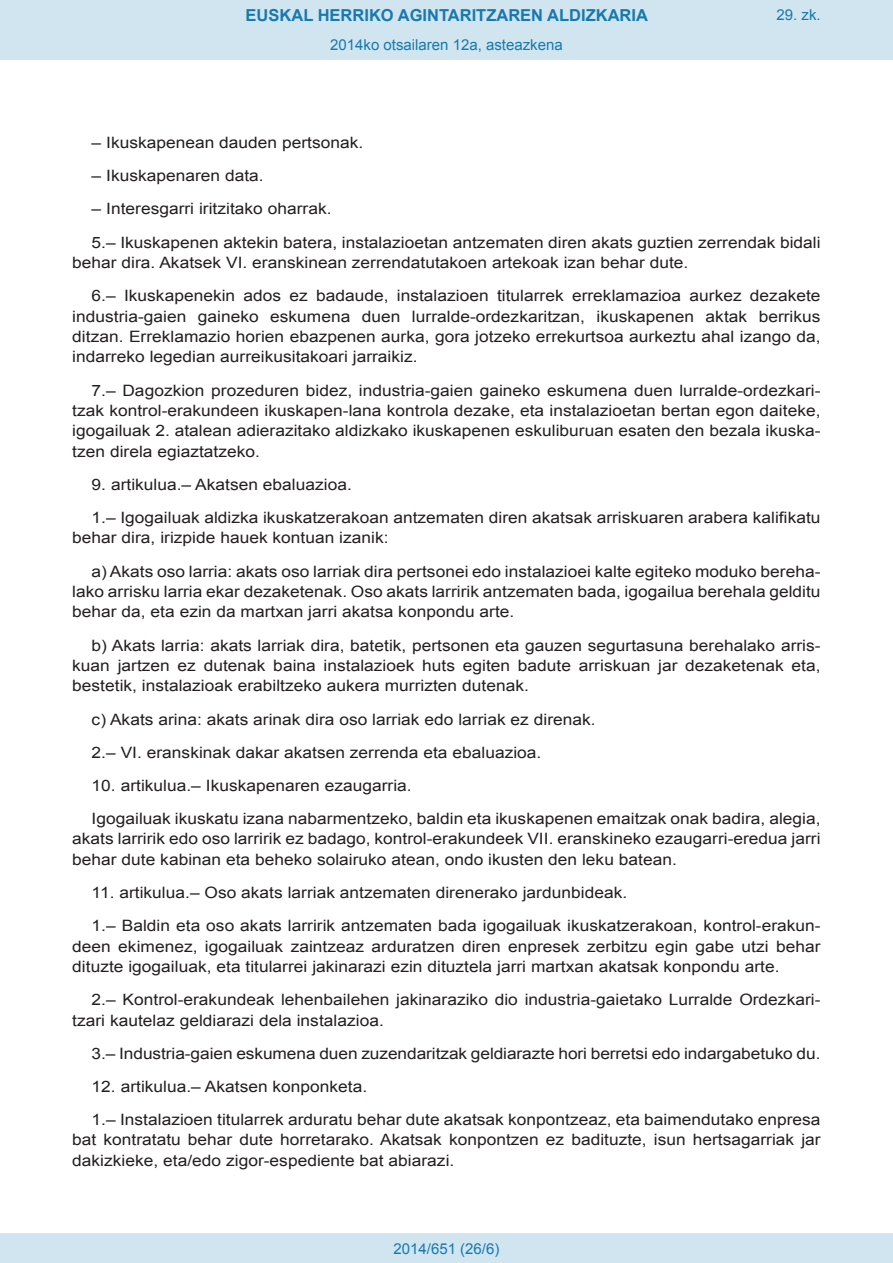
<style>
.page{position:relative;width:893px;height:1263px;background:#fff}
.page>*{position:absolute;margin:0;border:0;box-sizing:border-box;transform-origin:0 0}
.t1{font:700 16.5px "Arial";color:#1879ad}
.BOPVDetalle{font:15.6px/20.4px "Arial";color:#231f20;text-align:justify;scale:1.11 1}
.Paginacion_Centro{font:15px "Arial";color:#1879ad}
</style>
<div class="page">
<div style="left:0;top:0;width:893px;height:60px;background:#d0e5f0"></div>
<div style="left:0;top:1233px;width:893px;height:30px;background:#d0e5f0"></div>
<p class="t1" style="left:246px;top:4px;width:404px">EUSKAL HERRIKO AGINTARITZAREN ALDIZKARIA</p>
<p class="Paginacion_Centro" style="left:330px;top:35px;width:234px">2014ko otsailaren 12a, asteazkena</p>
<p class="Paginacion_Centro" style="left:776px;top:5px;width:46px">29. zk.</p>
<p class="BOPVDetalle" style="left:92px;top:133px;width:246px">– Ikuskapenean dauden pertsonak.</p>
<p class="BOPVDetalle" style="left:92px;top:166px;width:157px">– Ikuskapenaren data.</p>
<p class="BOPVDetalle" style="left:92px;top:199px;width:218px">– Interesgarri iritzitako oharrak.</p>
<p class="BOPVDetalle" style="left:72px;top:232px;width:676px;text-indent:19px">5.– Ikuskapenen aktekin batera, instalazioetan antzematen diren akats guztien zerrendak bidali behar dira. Akatsek VI. eranskinean zerrendatutakoen artekoak izan behar dute.</p>
<p class="BOPVDetalle" style="left:72px;top:286px;width:676px;text-indent:19px">6.– Ikuskapenekin ados ez badaude, instalazioen titularrek erreklamazioa aurkez dezakete industria-gaien gaineko eskumena duen lurralde-ordezkaritzan, ikuskapenen aktak berrikus ditzan. Erreklamazio horien ebazpenen aurka, gora jotzeko errekurtsoa aurkeztu ahal izango da, indarreko legedian aurreikusitakoari jarraikiz.</p>
<p class="BOPVDetalle" style="left:72px;top:380px;width:676px;text-indent:19px">7.– Dagozkion prozeduren bidez, industria-gaien gaineko eskumena duen lurralde-ordezkari&shy;tzak kontrol-erakundeen ikuskapen-lana kontrola dezake, eta instalazioetan bertan egon daiteke, igogailuak 2. atalean adierazitako aldizkako ikuskapenen eskuliburuan esaten den bezala ikuska&shy;tzen direla egiaztatzeko.</p>
<p class="BOPVDetalle" style="left:92px;top:474px;width:236px">9. artikulua.– Akatsen ebaluazioa.</p>
<p class="BOPVDetalle" style="left:72px;top:507px;width:676px;text-indent:19px">1.– Igogailuak aldizka ikuskatzerakoan antzematen diren akatsak arriskuaren arabera kalifikatu behar dira, irizpide hauek kontuan izanik:</p>
<p class="BOPVDetalle" style="left:72px;top:561px;width:676px;text-indent:19px">a) Akats oso larria: akats oso larriak dira pertsonei edo instalazioei kalte egiteko moduko bereha&shy;lako arrisku larria ekar dezaketenak. Oso akats larririk antzematen bada, igogailua berehala gelditu behar da, eta ezin da martxan jarri akatsa konpondu arte.</p>
<p class="BOPVDetalle" style="left:72px;top:635px;width:676px;text-indent:19px">b) Akats larria: akats larriak dira, batetik, pertsonen eta gauzen segurtasuna berehalako arris&shy;kuan jartzen ez dutenak baina instalazioek huts egiten badute arriskuan jar dezaketenak eta, bestetik, instalazioak erabiltzeko aukera murrizten dutenak.</p>
<p class="BOPVDetalle" style="left:92px;top:709px;width:456px">c) Akats arina: akats arinak dira oso larriak edo larriak ez direnak.</p>
<p class="BOPVDetalle" style="left:92px;top:742px;width:407px">2.– VI. eranskinak dakar akatsen zerrenda eta ebaluazioa.</p>
<p class="BOPVDetalle" style="left:92px;top:775px;width:290px">10. artikulua.– Ikuskapenaren ezaugarria.</p>
<p class="BOPVDetalle" style="left:72px;top:808px;width:676px;text-indent:19px">Igogailuak ikuskatu izana nabarmentzeko, baldin eta ikuskapenen emaitzak onak badira, alegia, akats larririk edo oso larririk ez badago, kontrol-erakundeek VII. eranskineko ezaugarri-eredua jarri behar dute kabinan eta beheko solairuko atean, ondo ikusten den leku batean.</p>
<p class="BOPVDetalle" style="left:92px;top:882px;width:484px">11. artikulua.– Oso akats larriak antzematen direnerako jardunbideak.</p>
<p class="BOPVDetalle" style="left:72px;top:916px;width:676px;text-indent:19px">1.– Baldin eta oso akats larririk antzematen bada igogailuak ikuskatzerakoan, kontrol-erakun&shy;deen ekimenez, igogailuak zaintzeaz arduratzen diren enpresek zerbitzu egin gabe utzi behar dituzte igogailuak, eta titularrei jakinarazi ezin dituztela jarri martxan akatsak konpondu arte.</p>
<p class="BOPVDetalle" style="left:72px;top:989px;width:676px;text-indent:19px">2.– Kontrol-erakundeak lehenbailehen jakinaraziko dio industria-gaietako Lurralde Ordezkari&shy;tzari kautelaz geldiarazi dela instalazioa.</p>
<p class="BOPVDetalle" style="left:92px;top:1043px;width:658px">3.– Industria-gaien eskumena duen zuzendaritzak geldiarazte hori berretsi edo indargabetuko du.</p>
<p class="BOPVDetalle" style="left:92px;top:1076px;width:250px">12. artikulua.– Akatsen konponketa.</p>
<p class="BOPVDetalle" style="left:72px;top:1109px;width:676px;text-indent:19px">1.– Instalazioen titularrek arduratu behar dute akatsak konpontzeaz, eta baimendutako enpresa bat kontratatu behar dute horretarako. Akatsak konpontzen ez badituzte, isun hertsagarriak jar dakizkieke, eta/edo zigor-espediente bat abiarazi.</p>
<p class="Paginacion_Centro" style="left:393px;top:1238px;width:107px">2014/651 (26/6)</p>
</div>
